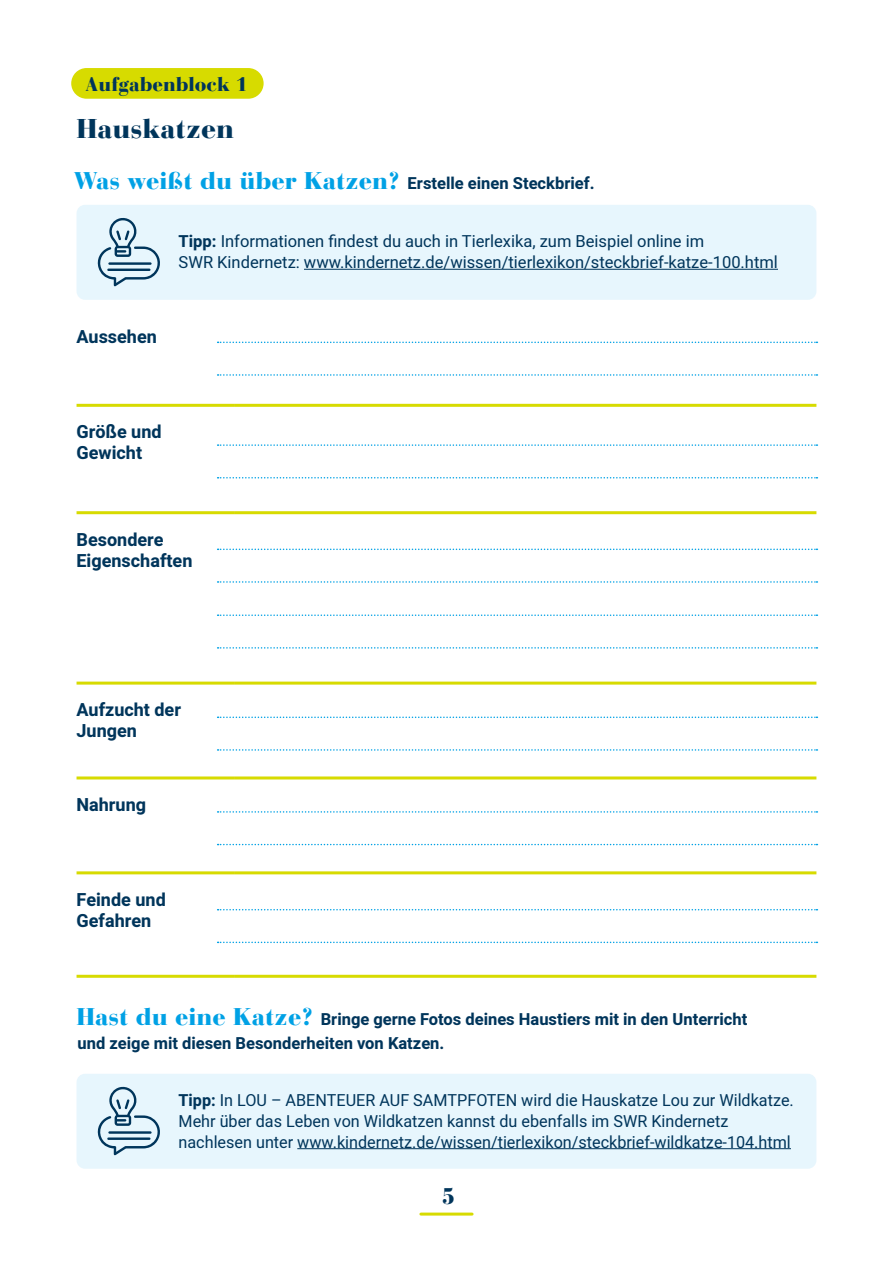
<style>
.page{position:relative;width:893px;height:1263px;background:#fff}
.page>*{position:absolute;margin:0;border:0;box-sizing:border-box;transform-origin:0 0}
.t1{font:900 27px "Bauer Bodoni";color:#00355b}
.t2{font:900 22.5px "Bauer Bodoni";color:#00355b}
.t3{font:900 19.65px "Bauer Bodoni";color:#00355b}
.t4{font:700 18px/21px "Heebo";color:#00355b}
.t5{font:16.5px/21px "Heebo";color:#00355b}
.t6{font:700 16.5px/24px "Heebo";color:#00355b}
.s1{font-family:"Bauer Bodoni";font-weight:900;font-size:24px;color:#00a1e5}
.s2{font-weight:700}
</style>
<div class="page">
<hr style="left:421px;top:1212px;width:51px;height:3px;background:#d7db00">
<div style="left:71px;top:68px;width:193px;height:31px;background:#d7db00;border-radius:15px"></div>
<div style="left:77px;top:205px;width:739px;height:95px;background:#e7f6fd;border-radius:9px"></div>
<hr style="left:304px;top:269px;width:474px;height:1px;background:#00355b">
<div style="left:77px;top:1074px;width:739px;height:95px;background:#e7f6fd;border-radius:9px"></div>
<hr style="left:297px;top:1148px;width:494px;height:1px;background:#00355b">
<svg style="left:97px;top:218px;width:63px;height:68px"></svg>
<svg style="left:97px;top:1086px;width:63px;height:69px"></svg>
<hr style="left:77px;top:404px;width:158px;height:3px;background:#d7db00">
<hr style="left:235px;top:404px;width:581px;height:3px;background:#d7db00">
<hr style="left:77px;top:511px;width:158px;height:3px;background:#d7db00">
<hr style="left:235px;top:511px;width:581px;height:3px;background:#d7db00">
<hr style="left:77px;top:682px;width:158px;height:3px;background:#d7db00">
<hr style="left:235px;top:682px;width:581px;height:3px;background:#d7db00">
<hr style="left:77px;top:776px;width:158px;height:3px;background:#d7db00">
<hr style="left:235px;top:776px;width:581px;height:3px;background:#d7db00">
<hr style="left:77px;top:871px;width:158px;height:3px;background:#d7db00">
<hr style="left:235px;top:871px;width:581px;height:3px;background:#d7db00">
<hr style="left:77px;top:975px;width:158px;height:3px;background:#d7db00">
<hr style="left:235px;top:975px;width:581px;height:3px;background:#d7db00">
<svg style="left:218px;top:342px;width:599px;height:1px"></svg>
<svg style="left:218px;top:444px;width:599px;height:2px"></svg>
<svg style="left:218px;top:549px;width:599px;height:1px"></svg>
<svg style="left:218px;top:614px;width:599px;height:2px"></svg>
<svg style="left:218px;top:716px;width:599px;height:2px"></svg>
<svg style="left:218px;top:811px;width:599px;height:2px"></svg>
<svg style="left:218px;top:909px;width:599px;height:1px"></svg>
<svg style="left:218px;top:374px;width:599px;height:2px"></svg>
<svg style="left:218px;top:477px;width:599px;height:1px"></svg>
<svg style="left:218px;top:581px;width:599px;height:2px"></svg>
<svg style="left:218px;top:647px;width:599px;height:2px"></svg>
<svg style="left:218px;top:749px;width:599px;height:2px"></svg>
<svg style="left:218px;top:844px;width:599px;height:1px"></svg>
<svg style="left:218px;top:941px;width:599px;height:2px"></svg>
<p class="t3" style="left:86px;top:72px;width:163px">Aufgabenblock 1</p>
<p class="t1" style="left:77px;top:112px;width:159px">Hauskatzen</p>
<p class="t6" style="left:74px;top:171px;width:522px"><span class="s1">Was weißt du über Katzen?</span> Erstelle einen Steckbrief.</p>
<p class="t5" style="left:179px;top:231px;width:601px"><span class="s2">Tipp:</span> Informationen findest du auch in Tierlexika, zum Beispiel online im<br>SWR Kindernetz: www.kindernetz.de/wissen/tierlexikon/steckbrief-katze-100.html</p>
<p class="t4" style="left:77px;top:327px;width:82px">Aussehen</p>
<p class="t4" style="left:77px;top:422px;width:87px">Größe und<br>Gewicht</p>
<p class="t4" style="left:77px;top:529px;width:89px">Besondere</p>
<p class="t4" style="left:77px;top:550px;width:117px">Eigenschaften</p>
<p class="t4" style="left:77px;top:699px;width:106px">Aufzucht der<br>Jungen</p>
<p class="t4" style="left:77px;top:794px;width:71px">Nahrung</p>
<p class="t4" style="left:77px;top:889px;width:91px">Feinde und<br>Gefahren</p>
<p class="t6" style="left:77px;top:1007px;width:672px"><span class="s1">Hast du eine Katze?</span> Bringe gerne Fotos deines Haustiers mit in den Unterricht und zeige mit diesen Besonderheiten von Katzen.</p>
<p class="t5" style="left:179px;top:1089px;width:617px"><span class="s2">Tipp:</span> In LOU – ABENTEUER AUF SAMTPFOTEN wird die Hauskatze Lou zur Wildkatze.<br>Mehr über das Leben von Wildkatzen kannst du ebenfalls im SWR Kindernetz nachlesen unter www.kindernetz.de/wissen/tierlexikon/steckbrief-wildkatze-104.html</p>
<h2 class="t2" style="left:442px;top:1182px;width:15px">5</h2>
</div>
